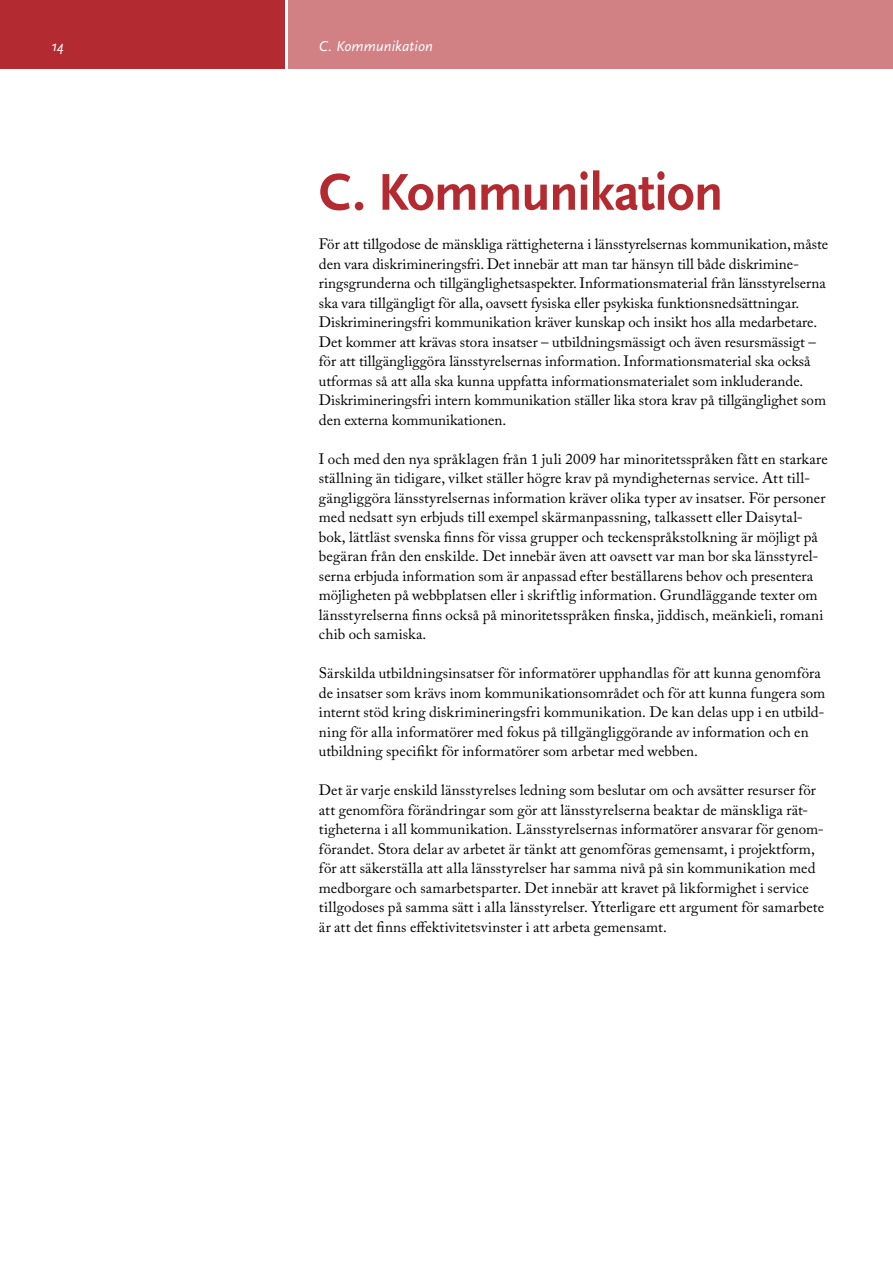
<style>
.page{position:relative;width:893px;height:1263px;background:#fff}
.page>*{position:absolute;margin:0;border:0;box-sizing:border-box;transform-origin:0 0}
.t1{font:700 54px "Scala Sans Pro";letter-spacing:-.02em;color:#b32b31}
.t2{font:15px/19.5px "Adobe Caslon Pro";letter-spacing:.005em;color:#000}
.t3{font:italic 15px "Scala Sans Pro";color:#fff}
</style>
<div class="page">
<div style="left:0;top:0;width:284px;height:68px;background:#b32b31"></div>
<div style="left:288px;top:0;width:605px;height:68px;background:#d18083"></div>
<p class="t3" style="left:52px;top:37px;width:14px">14</p>
<p class="t3" style="left:319px;top:37px;width:115px">C. Kommunikation</p>
<h1 class="t1" style="left:319px;top:160px;width:406px">C. Kommunikation</h1>
<p class="t2" style="left:319px;top:234px;width:511px">För att tillgodose de mänskliga rättigheterna i länsstyrelsernas kommunikation, måste den vara diskrimineringsfri. Det innebär att man tar hänsyn till både diskrimine&shy;ringsgrunderna och tillgänglighetsaspekter. Informationsmaterial från länsstyrelserna ska vara tillgängligt för alla, oavsett fysiska eller psykiska funktionsnedsättningar.<br>Diskrimineringsfri kommunikation kräver kunskap och insikt hos alla medarbetare.<br>Det kommer att krävas stora insatser – utbildningsmässigt och även resursmässigt – för att tillgängliggöra länsstyrelsernas information. Informationsmaterial ska också utformas så att alla ska kunna uppfatta informationsmaterialet som inkluderande.<br>Diskrimineringsfri intern kommunikation ställer lika stora krav på tillgänglighet som den externa kommunikationen.</p>
<p class="t2" style="left:319px;top:449px;width:510px">I och med den nya språklagen från 1 juli 2009 har minoritetsspråken fått en starkare ställning än tidigare, vilket ställer högre krav på myndigheternas service. Att till&shy;gängliggöra länsstyrelsernas information kräver olika typer av insatser. För personer med nedsatt syn erbjuds till exempel skärmanpassning, talkassett eller Daisytal&shy;bok, lättläst svenska finns för vissa grupper och teckenspråkstolkning är möjligt på begäran från den enskilde. Det innebär även att oavsett var man bor ska länsstyrel&shy;serna erbjuda information som är anpassad efter beställarens behov och presentera möjligheten på webbplatsen eller i skriftlig information. Grundläggande texter om länsstyrelserna finns också på minoritetsspråken finska, jiddisch, meänkieli, romani chib och samiska.</p>
<p class="t2" style="left:319px;top:663px;width:508px">Särskilda utbildningsinsatser för informatörer upphandlas för att kunna genomföra de insatser som krävs inom kommunikationsområdet och för att kunna fungera som internt stöd kring diskrimineringsfri kommunikation. De kan delas upp i en utbild&shy;ning för alla informatörer med fokus på tillgängliggörande av information och en utbildning specifikt för informatörer som arbetar med webben.</p>
<p class="t2" style="left:319px;top:780px;width:507px">Det är varje enskild länsstyrelses ledning som beslutar om och avsätter resurser för att genomföra förändringar som gör att länsstyrelserna beaktar de mänskliga rät&shy;tigheterna i all kommunikation. Länsstyrelsernas informatörer ansvarar för genom&shy;förandet. Stora delar av arbetet är tänkt att genomföras gemensamt, i projektform, för att säkerställa att alla länsstyrelser har samma nivå på sin kommunikation med medborgare och samarbetsparter. Det innebär att kravet på likformighet i service tillgodoses på samma sätt i alla länsstyrelser. Ytterligare ett argument för samarbete är att det finns effektivitetsvinster i att arbeta gemensamt.</p>
</div>
